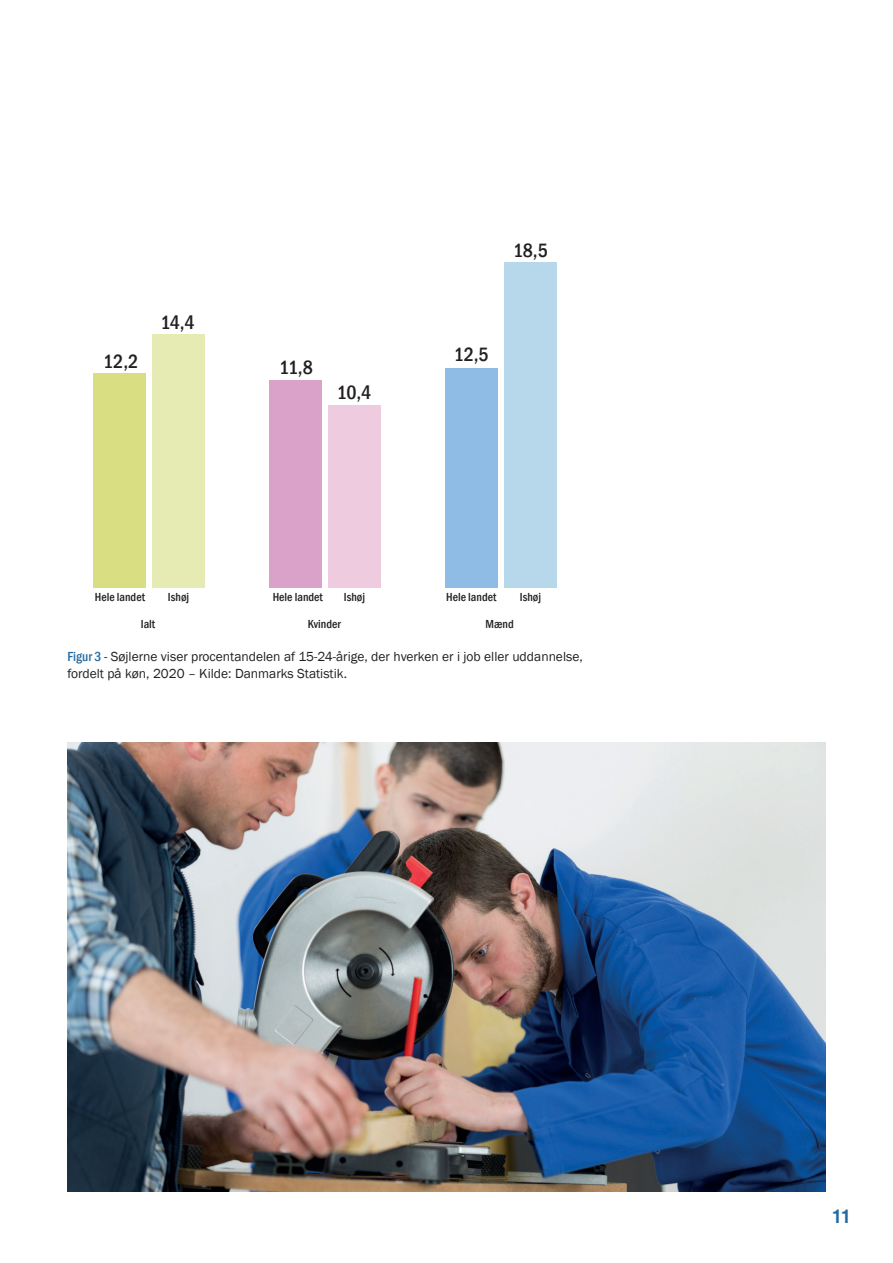
<style>
.page{position:relative;width:893px;height:1263px;background:#fff}
.page>*{position:absolute;margin:0;border:0;box-sizing:border-box;transform-origin:0 0}
.t1{font:500 condensed 19.8px "Franklin Gothic";letter-spacing:-.025em;color:#231f20}
.t2{font:700 condensed 18px "Helvetica";color:#236aa2}
.t3{font:13.5px/16.5px "Franklin Gothic";color:#231f20}
.t4{font:500 condensed 12px "Franklin Gothic";color:#231f20}
.s1{font-weight:500;font-stretch:condensed;color:#236aa2}
</style>
<div class="page">
<img style="left:67px;top:742px;width:758px;height:449px">
<div style="left:504px;top:262px;width:53px;height:326px;background:#b6d8ea"></div>
<div style="left:445px;top:368px;width:53px;height:220px;background:#8ebce4"></div>
<div style="left:328px;top:405px;width:53px;height:183px;background:#eecbdf"></div>
<div style="left:269px;top:380px;width:53px;height:208px;background:#daa2c8"></div>
<div style="left:152px;top:334px;width:53px;height:254px;background:#e6ebb4"></div>
<div style="left:94px;top:373px;width:52px;height:215px;background:#d8de81"></div>
<h1 class="t1" style="left:103px;top:348px;width:37px">12,2</h1>
<h1 class="t1" style="left:160px;top:309px;width:36px">14,4</h1>
<h1 class="t1" style="left:279px;top:354px;width:35px">11,8</h1>
<h1 class="t1" style="left:337px;top:379px;width:36px">10,4</h1>
<h1 class="t1" style="left:513px;top:237px;width:36px">18,5</h1>
<h1 class="t1" style="left:454px;top:342px;width:37px">12,5</h1>
<p class="t4" style="left:95px;top:589px;width:52px">Hele landet</p>
<p class="t4" style="left:168px;top:589px;width:23px">Ishøj</p>
<p class="t4" style="left:273px;top:589px;width:52px">Hele landet</p>
<p class="t4" style="left:344px;top:589px;width:23px">Ishøj</p>
<p class="t4" style="left:446px;top:589px;width:52px">Hele landet</p>
<p class="t4" style="left:520px;top:589px;width:23px">Ishøj</p>
<p class="t4" style="left:308px;top:616px;width:34px">Kvinder</p>
<p class="t4" style="left:485px;top:616px;width:30px">Mænd</p>
<p class="t4" style="left:141px;top:616px;width:16px">Ialt</p>
<p class="t3" style="left:67px;top:649px;width:517px"><span class="s1">Figur 3</span> - Søjlerne viser procentandelen af 15-24-årige, der hverken er i job eller uddannelse, fordelt på køn, 2020 – Kilde: Danmarks Statistik.</p>
<h2 class="t2" style="left:832px;top:1205px;width:19px">11</h2>
</div>
